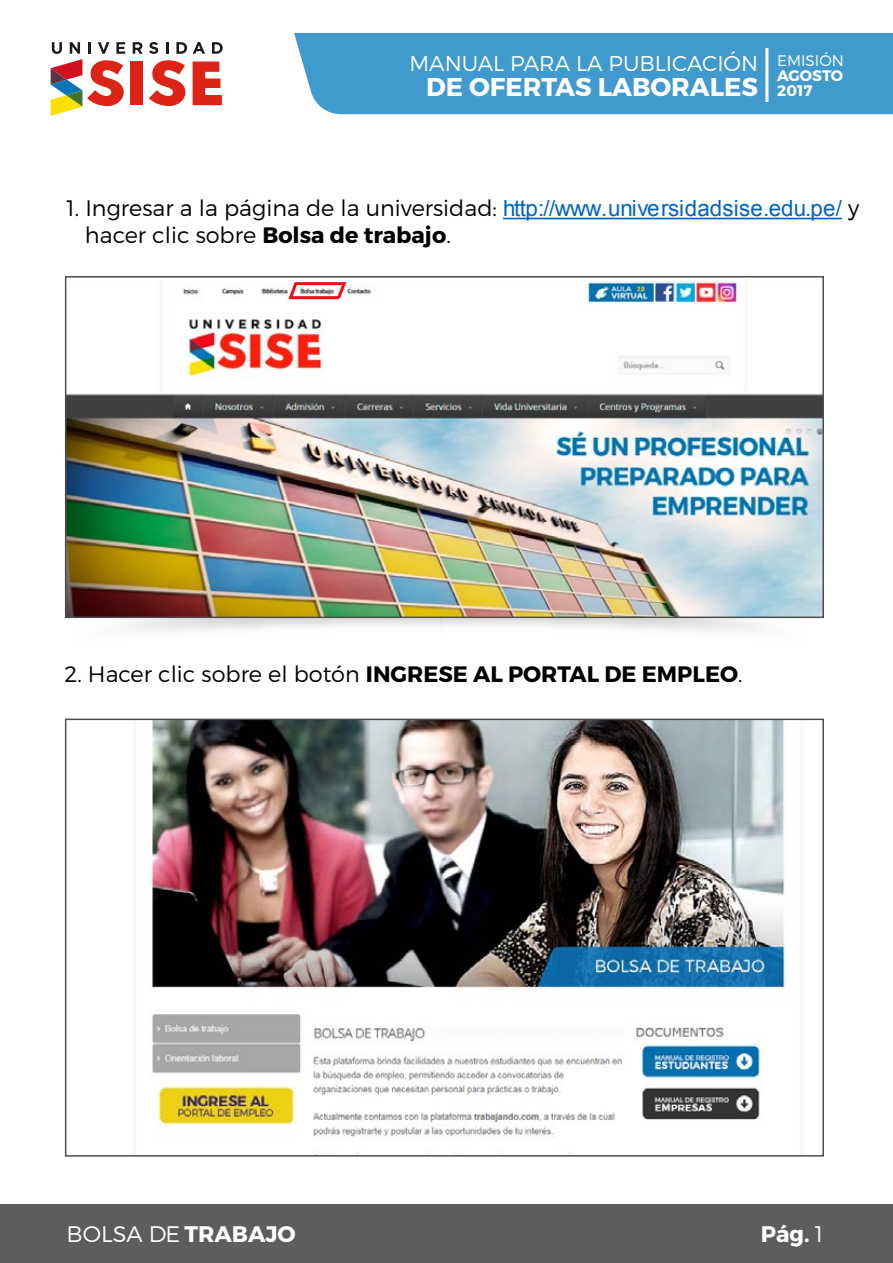
<style>
.page{position:relative;width:893px;height:1263px;background:#fff}
.page>*{position:absolute;margin:0;border:0;box-sizing:border-box;transform-origin:0 0}
.t1{font:700 25.8px "Montserrat";color:#fff}
.t2{font:300 22.5px "Montserrat";color:#fff}
.t3{font:700 22.5px "Montserrat";color:#fff}
.t4{font:300 22.35px/26.8px "Montserrat";color:#000}
.t5{font:300 21.45px "Montserrat";color:#fff}
.t6{font:700 15.3px/14.7px "Montserrat";color:#fff}
.t7{font:300 15.3px "Montserrat";color:#fff}
.s1{font-family:"Arial";font-weight:400;color:#0563c1}
.s2{font-weight:700}
.s3{font-weight:300}
</style>
<div class="page">
<div style="left:130px;top:62px;width:13px;height:43px;background:#db2415"></div>
<svg style="left:149px;top:60px;width:36px;height:46px"></svg>
<svg style="left:193px;top:61px;width:29px;height:44px"></svg>
<svg style="left:51px;top:42px;width:74px;height:74px"></svg>
<svg style="left:133px;top:42px;width:10px;height:12px"></svg>
<svg style="left:149px;top:42px;width:9px;height:12px"></svg>
<svg style="left:166px;top:42px;width:2px;height:12px"></svg>
<svg style="left:176px;top:42px;width:11px;height:12px"></svg>
<svg style="left:193px;top:42px;width:12px;height:12px"></svg>
<svg style="left:212px;top:42px;width:11px;height:12px"></svg>
<div style="left:294px;top:33px;width:599px;height:81px;background:#409ace"></div>
<hr style="left:765px;top:48px;width:3px;height:54px;background:#fff">
<div style="left:0;top:1205px;width:893px;height:58px;background:#5d5d5d"></div>
<hr style="left:503px;top:218px;width:339px;height:1px;background:#0563c1">
<img style="left:68px;top:280px;width:753px;height:335px">
<div style="left:65px;top:276px;width:759px;height:342px;border:2px solid #4d4d4d"></div>
<svg style="left:286px;top:281px;width:63px;height:20px"></svg>
<img style="left:151px;top:721px;width:635px;height:417px">
<div style="left:65px;top:718px;width:759px;height:439px;border:2px solid #4d4d4d"></div>
<p class="t5" style="left:409px;top:51px;width:350px">MANUAL PARA LA PUBLICACIÓN</p>
<p class="t1" style="left:426px;top:71px;width:334px">DE OFERTAS LABORALES</p>
<p class="t7" style="left:777px;top:52px;width:68px">EMISIÓN</p>
<p class="t6" style="left:777px;top:68px;width:67px">AGOSTO<br>2017</p>
<p class="t4" style="left:85px;top:194px;width:776px;text-indent:-18px">1. Ingresar a la página de la universidad: <span class="s1">http://www.universidadsise.edu.pe/</span> y hacer clic sobre <span class="s2">Bolsa de trabajo</span>.</p>
<p class="t4" style="left:64px;top:660px;width:680px">2. Hacer clic sobre el botón <span class="s2">INGRESE AL PORTAL DE EMPLEO</span>.</p>
<p class="t2" style="left:67px;top:1220px;width:231px">BOLSA DE <span class="s2">TRABAJO</span></p>
<p class="t3" style="left:761px;top:1219px;width:64px">Pág. <span class="s3">1</span></p>
</div>
